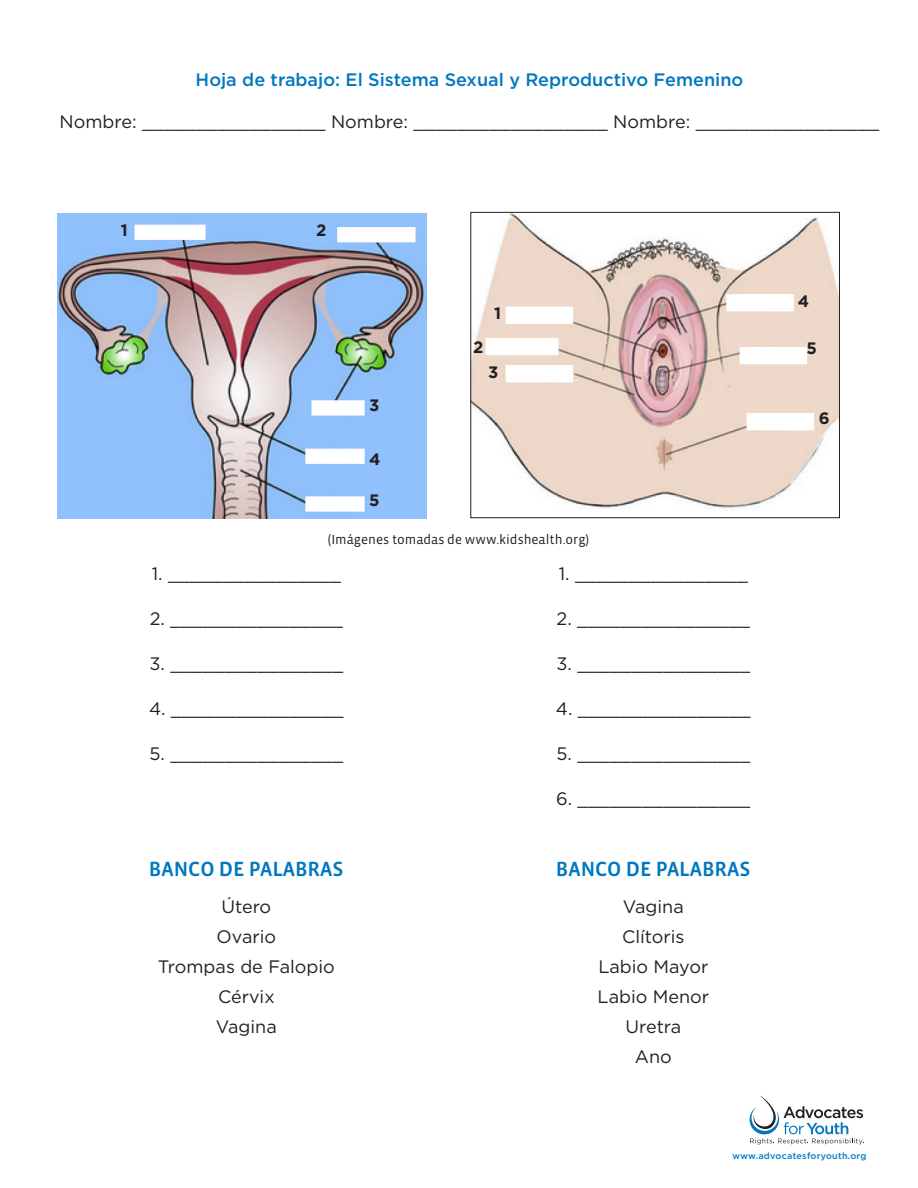
<style>
.page{position:relative;width:918px;height:1188px;background:#fff}
.page>*{position:absolute;margin:0;border:0;box-sizing:border-box;transform-origin:0 0}
.PP_Heading{font:500 21px "Vista Sans OT";color:#0077c0}
.Left_Blue_Head{font:18px "Gotham";color:#231f20}
.Left_Blue_Head-2{font:500 18px "Gotham";color:#0077c0}
.PP_Heading-2{font:700 16.5px "Gotham";color:#231f20}
.Body{font:13.5px "Vista Sans OT";color:#231f20}
.t1{font:500 9px "Gotham";letter-spacing:.03em;color:#007bc2}
</style>
<div class="page">
<svg style="left:750px;top:1095px;width:114px;height:49px"></svg>
<img style="left:57px;top:213px;width:370px;height:305px">
<img style="left:472px;top:214px;width:366px;height:294px">
<div style="left:470px;top:212px;width:370px;height:306px;border:1px solid #231f20"></div>
<p class="Left_Blue_Head-2" style="left:196px;top:68px;width:549px">Hoja de trabajo: El Sistema Sexual y Reproductivo Femenino</p>
<p class="Left_Blue_Head" style="left:60px;top:111px;width:821px">Nombre: _________________ Nombre: __________________ Nombre: _________________</p>
<p class="PP_Heading-2" style="left:121px;top:220px;width:8px">1</p>
<p class="PP_Heading-2" style="left:316px;top:220px;width:12px">2</p>
<p class="PP_Heading-2" style="left:473px;top:336px;width:12px">2</p>
<p class="PP_Heading-2" style="left:494px;top:302px;width:8px">1</p>
<p class="PP_Heading-2" style="left:369px;top:394px;width:12px">3</p>
<p class="PP_Heading-2" style="left:369px;top:448px;width:13px">4</p>
<p class="PP_Heading-2" style="left:369px;top:489px;width:12px">5</p>
<p class="PP_Heading-2" style="left:488px;top:361px;width:12px">3</p>
<p class="Body" style="left:328px;top:532px;width:263px">(Imágenes tomadas de www.kidshealth.org)</p>
<p class="Left_Blue_Head" style="left:152px;top:562px;width:191px">1. ________________</p>
<p class="Left_Blue_Head" style="left:150px;top:607px;width:195px">2. ________________</p>
<p class="Left_Blue_Head" style="left:150px;top:652px;width:195px">3. ________________</p>
<p class="Left_Blue_Head" style="left:149px;top:697px;width:196px">4. ________________</p>
<p class="Left_Blue_Head" style="left:150px;top:742px;width:195px">5. ________________</p>
<p class="PP_Heading" style="left:149px;top:858px;width:196px">BANCO DE PALABRAS</p>
<p class="Left_Blue_Head" style="left:221px;top:895px;width:51px">Útero</p>
<p class="Left_Blue_Head" style="left:217px;top:925px;width:61px">Ovario</p>
<p class="Left_Blue_Head" style="left:158px;top:955px;width:178px">Trompas de Falopio</p>
<p class="Left_Blue_Head" style="left:218px;top:985px;width:58px">Cérvix</p>
<p class="Left_Blue_Head" style="left:216px;top:1015px;width:62px">Vagina</p>
<p class="Left_Blue_Head" style="left:559px;top:562px;width:191px">1. ________________</p>
<p class="Left_Blue_Head" style="left:557px;top:607px;width:195px">2. ________________</p>
<p class="Left_Blue_Head" style="left:557px;top:652px;width:195px">3. ________________</p>
<p class="Left_Blue_Head" style="left:556px;top:697px;width:196px">4. ________________</p>
<p class="Left_Blue_Head" style="left:557px;top:742px;width:195px">5. ________________</p>
<p class="Left_Blue_Head" style="left:556px;top:787px;width:196px">6. ________________</p>
<p class="PP_Heading" style="left:556px;top:858px;width:196px">BANCO DE PALABRAS</p>
<p class="Left_Blue_Head" style="left:623px;top:895px;width:62px">Vagina</p>
<p class="Left_Blue_Head" style="left:622px;top:925px;width:64px">Clítoris</p>
<p class="Left_Blue_Head" style="left:598px;top:955px;width:111px">Labio Mayor</p>
<p class="Left_Blue_Head" style="left:598px;top:985px;width:113px">Labio Menor</p>
<p class="Left_Blue_Head" style="left:625px;top:1015px;width:57px">Uretra</p>
<p class="Left_Blue_Head" style="left:635px;top:1045px;width:38px">Ano</p>
<p class="PP_Heading-2" style="left:798px;top:290px;width:13px">4</p>
<p class="PP_Heading-2" style="left:807px;top:337px;width:12px">5</p>
<p class="PP_Heading-2" style="left:819px;top:407px;width:12px">6</p>
<p class="t1" style="left:732px;top:1150px;width:136px">www.advocatesforyouth.org</p>
</div>
